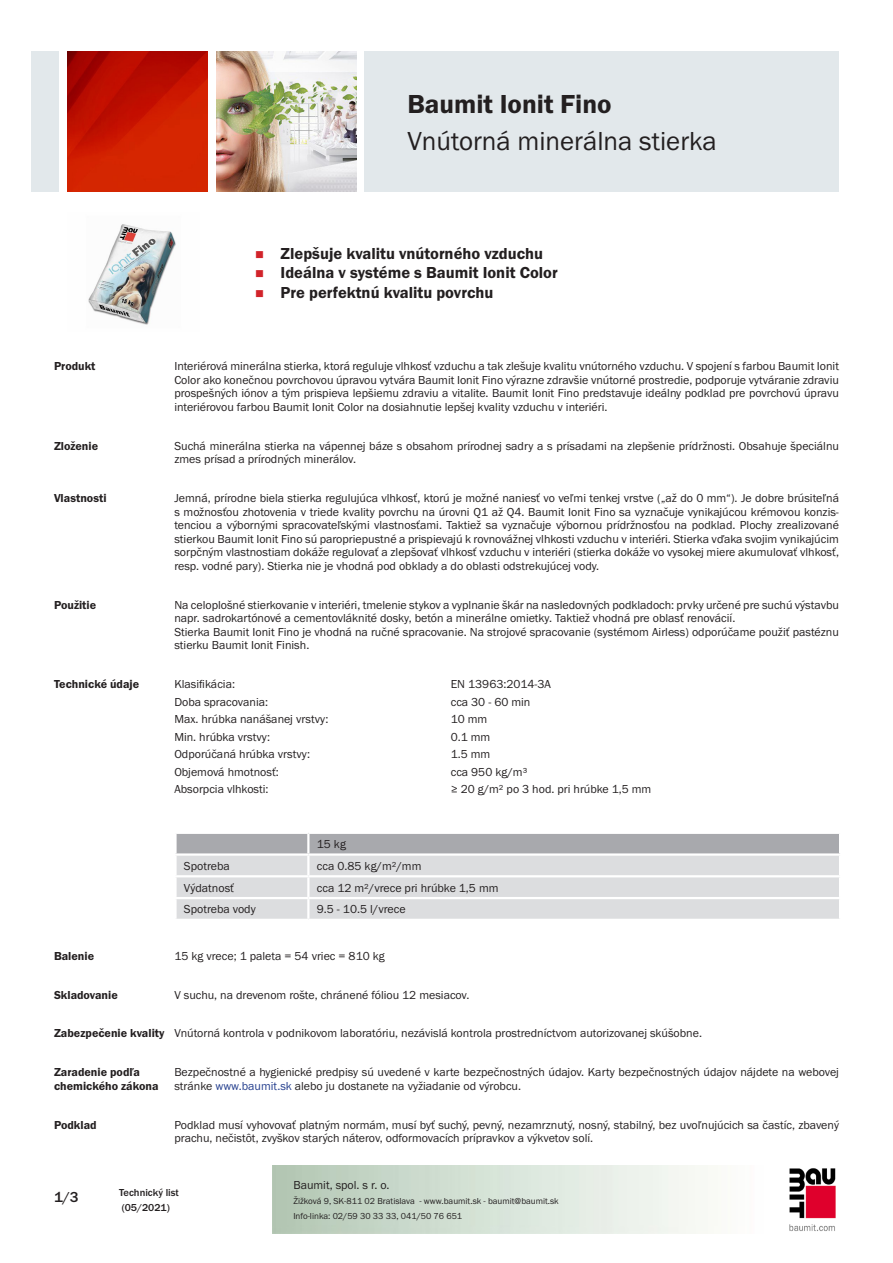
<style>
.page{position:relative;width:893px;height:1263px;background:#fff}
.page>*{position:absolute;margin:0;border:0;box-sizing:border-box;transform-origin:0 0}
.PDS_Produktname_Land{font:27px "BM Franklin Gothic URW Boo";color:#231f20}
.PDS_Produktname{font:27px "BM Franklin Gothic URW Dem";color:#231f20}
.t1{font:16.5px "BM Franklin Gothic URW Dem";color:#231f20}
.t2{font:500 15px "BM Franklin Gothic URW";color:#231f20}
.PDS_Standard{font:12px/13.5px "BM Franklin Gothic URW Boo";color:#231f20}
.PDS_Standard_linksbü{font:12px "BM Franklin Gothic URW Boo";color:#231f20}
.PDS_Header{font:12px/13.5px "BM Franklin Gothic URW Dem";color:#231f20}
.t3{font:500 10.5px/15px "BM Franklin Gothic URW";color:#231f20}
.t4{font:9px/15px "BM Franklin Gothic URW Boo";color:#231f20}
.s1{color:#253f8e}
</style>
<div class="page">
<img style="left:789px;top:1168px;width:47px;height:63px">
<div style="left:32px;top:51px;width:27px;height:140px;background:#e2e8eb"></div>
<img style="left:68px;top:52px;width:140px;height:139px">
<img style="left:216px;top:51px;width:141px;height:140px">
<div style="left:365px;top:51px;width:474px;height:140px;background:#e2e8eb"></div>
<img style="left:88px;top:224px;width:88px;height:101px">
<svg style="left:175px;top:833px;width:665px;height:86px;background:#d1d2d4"></svg>
<hr style="left:174px;top:875px;width:134px;height:2px;background:#fff">
<hr style="left:174px;top:877px;width:3px;height:20px;background:#fff">
<hr style="left:308px;top:875px;width:533px;height:2px;background:#fff">
<hr style="left:307px;top:877px;width:2px;height:20px;background:#fff">
<hr style="left:839px;top:877px;width:2px;height:20px;background:#fff">
<hr style="left:174px;top:897px;width:134px;height:2px;background:#fff">
<hr style="left:174px;top:899px;width:3px;height:20px;background:#fff">
<hr style="left:308px;top:897px;width:533px;height:2px;background:#fff">
<hr style="left:307px;top:899px;width:2px;height:20px;background:#fff">
<hr style="left:839px;top:899px;width:2px;height:20px;background:#fff">
<p class="PDS_Produktname" style="left:407px;top:87px;width:206px">Baumit Ionit Fino</p>
<p class="PDS_Produktname_Land" style="left:407px;top:124px;width:311px">Vnútorná minerálna stierka</p>
<p class="t1" style="left:281px;top:243px;width:264px">Zlepšuje kvalitu vnútorného vzduchu</p>
<p class="t1" style="left:281px;top:263px;width:279px">Ideálna v systéme s Baumit Ionit Color</p>
<p class="t1" style="left:281px;top:282px;width:214px">Pre perfektnú kvalitu povrchu</p>
<p class="PDS_Header" style="left:54px;top:360px;width:43px">Produkt</p>
<p class="PDS_Standard" style="left:174px;top:360px;width:666px;text-align:justify">Interiérová minerálna stierka, ktorá reguluje vlhkosť vzduchu a tak zlešuje kvalitu vnútorného vzduchu. V spojení s farbou Baumit Ionit Color ako konečnou povrchovou úpravou vytvára Baumit Ionit Fino výrazne zdravšie vnútorné prostredie, podporuje vytváranie zdraviu prospešných iónov a tým prispieva lepšiemu zdraviu a vitalite. Baumit Ionit Fino predstavuje ideálny podklad pre povrchovú úpravu interiérovou farbou Baumit Ionit Color na dosiahnutie lepšej kvality vzduchu v interiéri.</p>
<p class="PDS_Header" style="left:54px;top:439px;width:46px">Zloženie</p>
<p class="PDS_Standard" style="left:174px;top:439px;width:666px">Suchá minerálna stierka na vápennej báze s obsahom prírodnej sadry a s prísadami na zlepšenie prídržnosti. Obsahuje špeciálnu zmes prísad a prírodných minerálov.</p>
<p class="PDS_Header" style="left:54px;top:492px;width:54px">Vlastnosti</p>
<p class="PDS_Standard" style="left:174px;top:492px;width:666px;text-align:justify">Jemná, prírodne biela stierka regulujúca vlhkosť, ktorú je možné naniesť vo veľmi tenkej vrstve („až do 0 mm“). Je dobre brúsiteľná s možnosťou zhotovenia v triede kvality povrchu na úrovni Q1 až Q4. Baumit Ionit Fino sa vyznačuje vynikajúcou krémovou konzis&shy;tenciou a výbornými spracovateľskými vlastnosťami. Taktiež sa vyznačuje výbornou prídržnosťou na podklad. Plochy zrealizované stierkou Baumit Ionit Fino sú paropriepustné a prispievajú k rovnovážnej vlhkosti vzduchu v interiéri. Stierka vďaka svojim vynikajúcim sorpčným vlastnostiam dokáže regulovať a zlepšovať vlhkosť vzduchu v interiéri (stierka dokáže vo vysokej miere akumulovať vlhkosť, resp. vodné pary). Stierka nie je vhodná pod obklady a do oblasti odstrekujúcej vody.</p>
<p class="PDS_Header" style="left:54px;top:598px;width:44px">Použitie</p>
<p class="PDS_Standard" style="left:174px;top:598px;width:666px">Na celoplošné stierkovanie v interiéri, tmelenie stykov a vyplnanie škár na nasledovných podkladoch: prvky určené pre suchú výstavbu napr. sadrokartónové a cementovláknité dosky, betón a minerálne omietky. Taktiež vhodná pre oblasť renovácií.</p>
<p class="PDS_Standard" style="left:174px;top:625px;width:666px">Stierka Baumit Ionit Fino je vhodná na ručné spracovanie. Na strojové spracovanie (systémom Airless) odporúčame použiť pastéznu stierku Baumit Ionit Finish.</p>
<p class="PDS_Header" style="left:54px;top:677px;width:87px">Technické údaje</p>
<p class="PDS_Standard_linksbü" style="left:174px;top:677px;width:62px">Klasifikácia:</p>
<p class="PDS_Standard_linksbü" style="left:451px;top:677px;width:102px">EN 13963:2014-3A</p>
<p class="PDS_Standard_linksbü" style="left:174px;top:694px;width:95px">Doba spracovania:</p>
<p class="PDS_Standard_linksbü" style="left:451px;top:694px;width:81px">cca 30 - 60 min</p>
<p class="PDS_Standard_linksbü" style="left:174px;top:712px;width:155px">Max. hrúbka nanášanej vrstvy:</p>
<p class="PDS_Standard_linksbü" style="left:451px;top:712px;width:38px">10 mm</p>
<p class="PDS_Standard_linksbü" style="left:174px;top:729px;width:97px">Min. hrúbka vrstvy:</p>
<p class="PDS_Standard_linksbü" style="left:451px;top:729px;width:41px">0.1 mm</p>
<p class="PDS_Standard_linksbü" style="left:174px;top:747px;width:137px">Odporúčaná hrúbka vrstvy:</p>
<p class="PDS_Standard_linksbü" style="left:451px;top:747px;width:41px">1.5 mm</p>
<p class="PDS_Standard_linksbü" style="left:174px;top:764px;width:106px">Objemová hmotnosť:</p>
<p class="PDS_Standard_linksbü" style="left:451px;top:764px;width:78px">cca 950 kg/m³</p>
<p class="PDS_Standard_linksbü" style="left:174px;top:782px;width:96px">Absorpcia vlhkosti:</p>
<p class="PDS_Standard_linksbü" style="left:451px;top:782px;width:202px">≥ 20 g/m² po 3 hod. pri hrúbke 1,5 mm</p>
<p class="PDS_Standard_linksbü" style="left:317px;top:837px;width:31px">15 kg</p>
<p class="PDS_Standard_linksbü" style="left:184px;top:858px;width:47px">Spotreba</p>
<p class="PDS_Standard_linksbü" style="left:317px;top:858px;width:106px">cca 0.85 kg/m²/mm</p>
<p class="PDS_Standard_linksbü" style="left:184px;top:880px;width:52px">Výdatnosť</p>
<p class="PDS_Standard_linksbü" style="left:317px;top:880px;width:183px">cca 12 m²/vrece pri hrúbke 1,5 mm</p>
<p class="PDS_Standard_linksbü" style="left:184px;top:902px;width:73px">Spotreba vody</p>
<p class="PDS_Standard_linksbü" style="left:317px;top:902px;width:90px">9.5 - 10.5 l/vrece</p>
<p class="PDS_Header" style="left:54px;top:949px;width:42px">Balenie</p>
<p class="PDS_Standard" style="left:174px;top:949px;width:212px">15 kg vrece; 1 paleta = 54 vriec = 810 kg</p>
<p class="PDS_Header" style="left:54px;top:988px;width:65px">Skladovanie</p>
<p class="PDS_Standard" style="left:174px;top:988px;width:297px">V suchu, na drevenom rošte, chránené fóliou 12 mesiacov.</p>
<p class="PDS_Header" style="left:54px;top:1027px;width:112px">Zabezpečenie kvality</p>
<p class="PDS_Standard" style="left:174px;top:1027px;width:529px">Vnútorná kontrola v podnikovom laboratóriu, nezávislá kontrola prostredníctvom autorizovanej skúšobne.</p>
<p class="PDS_Header" style="left:54px;top:1066px;width:106px">Zaradenie podľa chemického zákona</p>
<p class="PDS_Standard" style="left:174px;top:1066px;width:666px">Bezpečnostné a hygienické predpisy sú uvedené v karte bezpečnostných údajov. Karty bezpečnostných údajov nájdete na webovej stránke <span class="s1">www.baumit.sk</span> alebo ju dostanete na vyžiadanie od výrobcu.</p>
<p class="PDS_Header" style="left:54px;top:1118px;width:44px">Podklad</p>
<p class="PDS_Standard" style="left:174px;top:1118px;width:666px">Podklad musí vyhovovať platným normám, musí byť suchý, pevný, nezamrznutý, nosný, stabilný, bez uvoľnujúcich sa častíc, zbavený prachu, nečistôt, zvyškov starých náterov, odformovacích prípravkov a výkvetov solí.</p>
<p class="t2" style="left:54px;top:1188px;width:26px">1/3</p>
<p class="t3" style="left:119px;top:1185px;width:61px">Technický list (05/2021)</p>
<p class="PDS_Standard" style="left:293px;top:1178px;width:98px">Baumit, spol. s r. o.</p>
<p class="t4" style="left:293px;top:1193px;width:267px">Žižková 9, SK-811 02 Bratislava - www.baumit.sk - baumit@baumit.sk<br>Info-linka: 02/59 30 33 33, 041/50 76 651</p>
</div>
